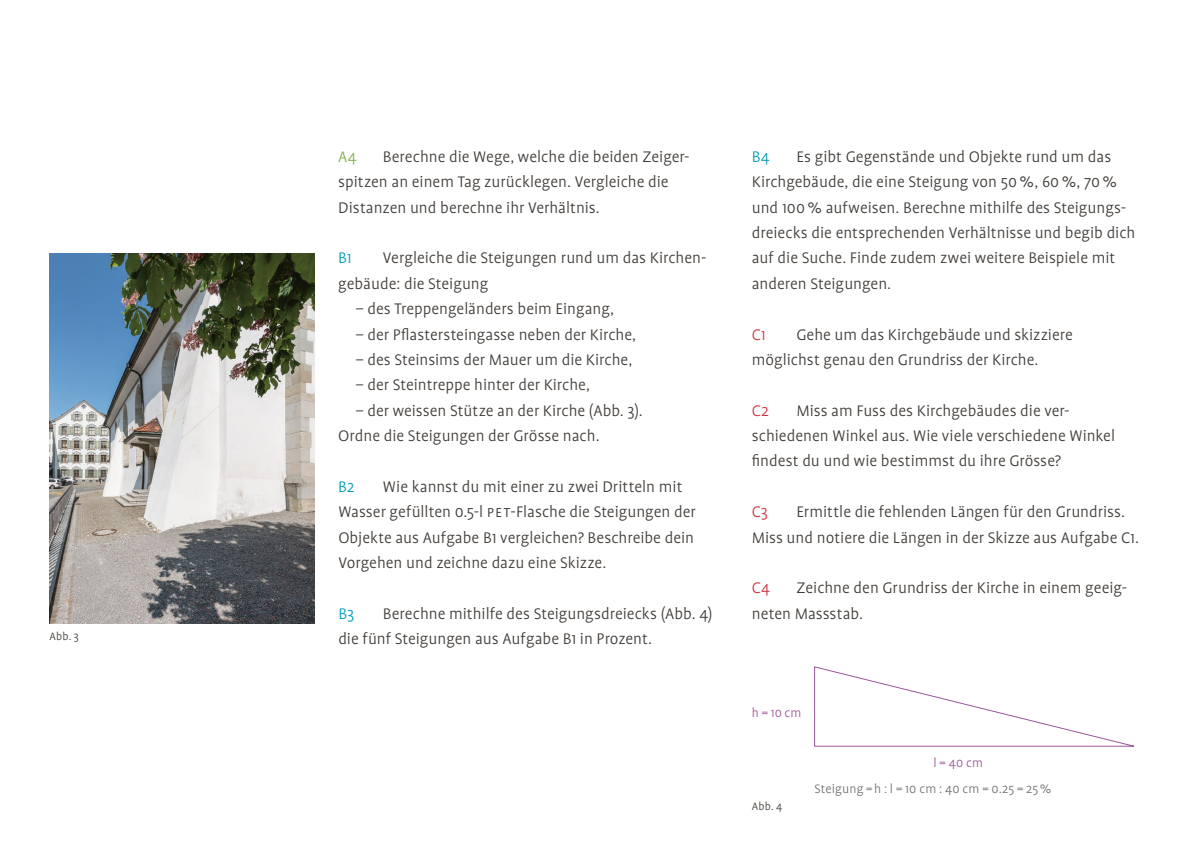
<style>
.page{position:relative;width:1191px;height:844px;background:#fff}
.page>*{position:absolute;margin:0;border:0;box-sizing:border-box;transform-origin:0 0}
.t1{font:300 17.5px/25.4px "Profile OT";color:#413c38}
.t2{font:300 17.5px "Profile OT";letter-spacing:.005em;color:#009db2}
.t3{font:300 17.5px "Profile OT";letter-spacing:.015em;color:#d1343d}
.t4{font:300 17.5px "Profile OT";color:#83ae4b}
.t5{font:300 14px/25.6px "Profile OT";letter-spacing:.01em;color:#75726f}
.t6{font:300 14px "Profile OT";color:#9c5697}
.t7{font:300 12.25px "Profile OT";letter-spacing:.015em;color:#413c38}
.s1{color:#9c5697}
</style>
<div class="page">
<img style="left:50px;top:253px;width:264px;height:370px">
<svg style="left:814px;top:666px;width:320px;height:80px"></svg>
<p class="t7" style="left:50px;top:630px;width:31px">Abb. 3</p>
<p class="t1" style="left:338px;top:145px;width:353px;text-indent:45px">Berechne die Wege, welche die beiden Zeiger&shy;spitzen an einem Tag zurücklegen. Vergleiche die<br>Distanzen und berechne ihr Verhältnis.</p>
<p class="t2" style="left:338px;top:249px;width:15px">B1</p>
<p class="t4" style="left:338px;top:147px;width:20px">A4</p>
<p class="t1" style="left:338px;top:246px;width:370px;text-indent:45px">Vergleiche die Steigungen rund um das Kirchen&shy;gebäude: die Steigung</p>
<p class="t1" style="left:356px;top:297px;width:260px">– des Treppengeländers beim Eingang,</p>
<p class="t1" style="left:356px;top:322px;width:282px">– der Pflastersteingasse neben der Kirche,</p>
<p class="t1" style="left:356px;top:348px;width:278px">– des Steinsims der Mauer um die Kirche,</p>
<p class="t1" style="left:356px;top:373px;width:236px">– der Steintreppe hinter der Kirche,</p>
<p class="t1" style="left:338px;top:398px;width:306px;text-indent:18px">– der weissen Stütze an der Kirche (Abb. 3).<br>Ordne die Steigungen der Grösse nach.</p>
<p class="t2" style="left:338px;top:477px;width:18px">B2</p>
<p class="t1" style="left:338px;top:474px;width:359px;text-indent:45px">Wie kannst du mit einer zu zwei Dritteln mit Wasser gefüllten 0.5-l pet-Flasche die Steigungen der Objekte aus Aufgabe B1 vergleichen? Beschreibe dein Vorgehen und zeichne dazu eine Skizze.</p>
<p class="t2" style="left:338px;top:604px;width:17px">B3</p>
<p class="t1" style="left:338px;top:601px;width:376px;text-indent:45px">Berechne mithilfe des Steigungsdreiecks (Abb. 4) die fünf Steigungen aus Aufgabe B1 in Prozent.</p>
<p class="t1" style="left:752px;top:145px;width:385px;text-indent:45px">Es gibt Gegenstände und Objekte rund um das Kirchgebäude, die eine Steigung von 50 %, 60 %, 70 % und 100 % aufweisen. Berechne mithilfe des Steigungs&shy;dreiecks die entsprechenden Verhältnisse und begib dich auf die Suche. Finde zudem zwei weitere Beispiele mit anderen Steigungen.</p>
<p class="t3" style="left:752px;top:325px;width:15px">C1</p>
<p class="t2" style="left:752px;top:147px;width:19px">B4</p>
<p class="t1" style="left:752px;top:322px;width:322px;text-indent:45px">Gehe um das Kirchgebäude und skizziere möglichst genau den Grundriss der Kirche.</p>
<p class="t3" style="left:752px;top:401px;width:19px">C2</p>
<p class="t1" style="left:752px;top:398px;width:365px;text-indent:45px">Miss am Fuss des Kirchgebäudes die ver&shy;schiedenen Winkel aus. Wie viele verschiedene Winkel findest du und wie bestimmst du ihre Grösse?</p>
<p class="t3" style="left:752px;top:502px;width:18px">C3</p>
<p class="t1" style="left:752px;top:500px;width:389px;text-indent:45px">Ermittle die fehlenden Längen für den Grundriss.<br>Miss und notiere die Längen in der Skizze aus Aufgabe C1.</p>
<p class="t3" style="left:752px;top:578px;width:20px">C4</p>
<p class="t1" style="left:752px;top:576px;width:377px;text-indent:45px">Zeichne den Grundriss der Kirche in einem geeig&shy;neten Massstab.</p>
<p class="t6" style="left:752px;top:704px;width:51px">h = 10 cm</p>
<p class="t7" style="left:752px;top:800px;width:32px">Abb. 4</p>
<p class="t5" style="left:814px;top:750px;width:238px;text-indent:119px"><span class="s1">l = 40 cm<br></span>Steigung =h : l = 10 cm : 40 cm = 0.25 = 25%</p>
</div>
